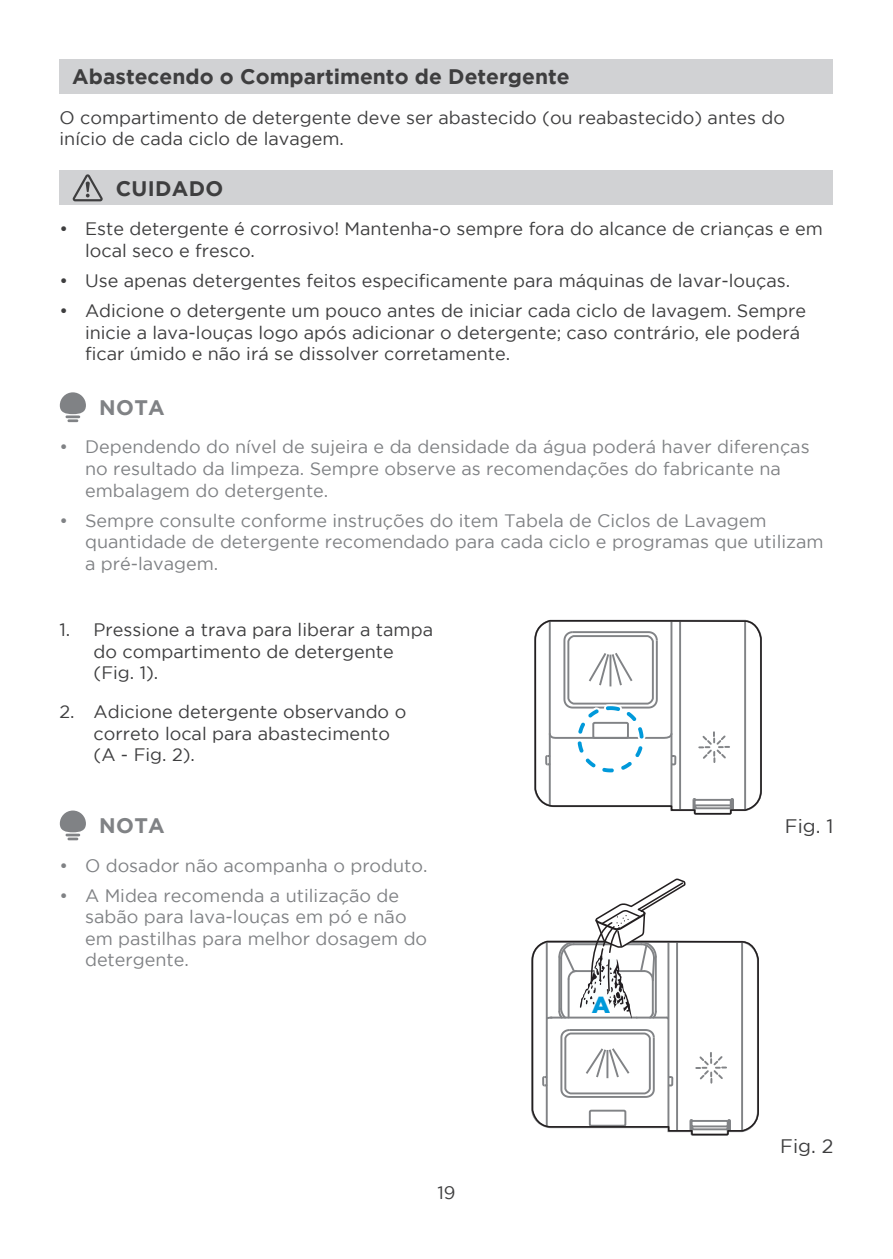
<style>
.page{position:relative;width:893px;height:1259px;background:#fff}
.page>*{position:absolute;margin:0;border:0;box-sizing:border-box;transform-origin:0 0}
.t1{font:900 23.1px "Gotham";color:#0099da}
.t2{font:700 21px "Gotham";color:#3e3e3f}
.t3{font:700 21px "Gotham";letter-spacing:.015em;color:#808285}
.t4{font:19.5px "Gotham";color:#3e3e3f}
.t5{font:18px/21.6px "Gotham";color:#3e3e3f}
.t6{font:18px/21.6px "Gotham";color:#808285}
</style>
<div class="page">
<div style="left:60px;top:60px;width:773px;height:34px;background:#d1d2d4"></div>
<div style="left:60px;top:171px;width:773px;height:34px;background:#d1d2d4"></div>
<svg style="left:73px;top:174px;width:30px;height:27px"></svg>
<svg style="left:60px;top:392px;width:26px;height:30px"></svg>
<svg style="left:60px;top:810px;width:26px;height:30px"></svg>
<svg style="left:534px;top:619px;width:228px;height:196px"></svg>
<svg style="left:531px;top:878px;width:228px;height:258px"></svg>
<p class="t2" style="left:72px;top:69px;width:499px">Abastecendo o Compartimento de Detergente</p>
<p class="t5" style="left:60px;top:108px;width:727px">O compartimento de detergente deve ser abastecido (ou reabastecido) antes do início de cada ciclo de lavagem.</p>
<p class="t2" style="left:116px;top:180px;width:109px">CUIDADO</p>
<p class="t5" style="left:85px;top:219px;width:739px;text-indent:-26px">• Este detergente é corrosivo! Mantenha-o sempre fora do alcance de crianças e em local seco e fresco.</p>
<p class="t5" style="left:60px;top:271px;width:732px">• Use apenas detergentes feitos especificamente para máquinas de lavar-louças.</p>
<p class="t5" style="left:85px;top:301px;width:723px;text-indent:-26px">• Adicione o detergente um pouco antes de iniciar cada ciclo de lavagem. Sempre inicie a lava-louças logo após adicionar o detergente; caso contrário, ele poderá ficar úmido e não irá se dissolver corretamente.</p>
<p class="t3" style="left:99px;top:399px;width:67px">NOTA</p>
<p class="t6" style="left:85px;top:437px;width:726px;text-indent:-26px">• Dependendo do nível de sujeira e da densidade da água poderá haver diferenças no resultado da limpeza. Sempre observe as recomendações do fabricante na embalagem do detergente.</p>
<p class="t6" style="left:85px;top:511px;width:740px;text-indent:-26px">• Sempre consulte conforme instruções do item Tabela de Ciclos de Lavagem quantidade de detergente recomendado para cada ciclo e programas que utilizam a pré-lavagem.</p>
<p class="t5" style="left:94px;top:620px;width:341px;text-indent:-34px">1. Pressione a trava para liberar a tampa do compartimento de detergente (Fig. 1).</p>
<p class="t5" style="left:94px;top:702px;width:314px;text-indent:-34px">2. Adicione detergente observando o correto local para abastecimento (A - Fig. 2).</p>
<p class="t3" style="left:99px;top:817px;width:67px">NOTA</p>
<p class="t6" style="left:60px;top:855px;width:370px">• O dosador não acompanha o produto.</p>
<p class="t6" style="left:85px;top:885px;width:344px;text-indent:-26px">• A Midea recomenda a utilização de sabão para lava-louças em pó e não em pastilhas para melhor dosagem do detergente.</p>
<p class="t5" style="left:437px;top:1183px;width:20px">19</p>
<p class="t1" style="left:592px;top:996px;width:20px">A</p>
<p class="t4" style="left:785px;top:819px;width:50px">Fig. 1</p>
<p class="t4" style="left:780px;top:1138px;width:55px">Fig. 2</p>
</div>
